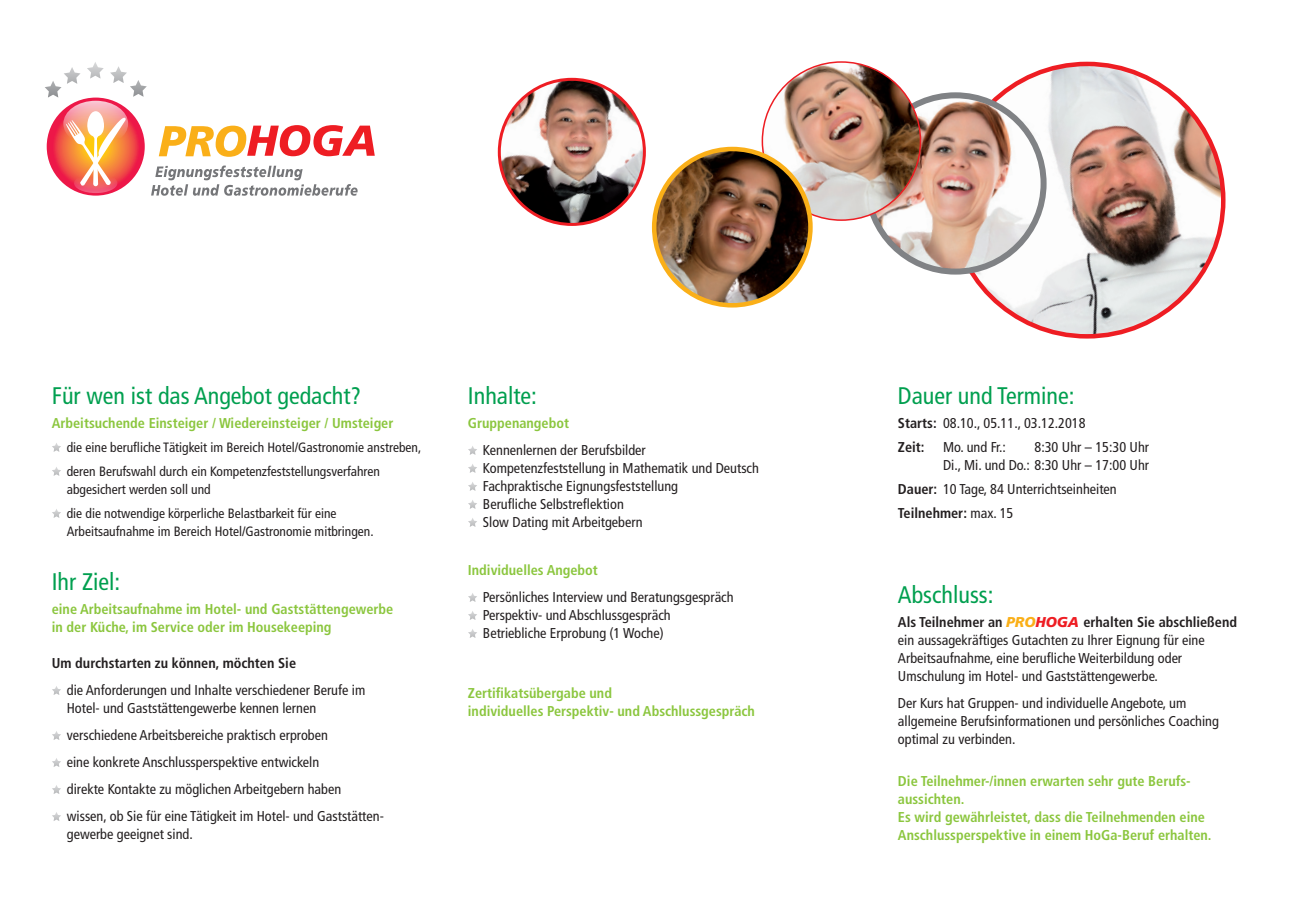
<style>
.page{position:relative;width:1289px;height:919px;background:#fff}
.page>*{position:absolute;margin:0;border:0;box-sizing:border-box;transform-origin:0 0}
.t1{font:condensed 24px "Frutiger LT Std";color:#009f4f}
.t2{font:condensed 14.25px/18px "Frutiger LT Std";color:#231f20}
.t3{font:700 condensed 14.25px/18px "Frutiger LT Std";color:#8bc63e}
.t4{font:700 condensed 14.25px "Frutiger LT Std";color:#231f20}
.t5{font:condensed 13.5px/24px "Frutiger LT Std";color:#231f20}
.s1{font-weight:700}
.s2{font-weight:900;font-style:italic;font-stretch:normal;color:#faaf18}
.s3{font-weight:900;font-style:italic;font-stretch:normal;color:#ee1d23}
</style>
<div class="page">
<svg style="left:52px;top:443px;width:9px;height:9px"></svg>
<svg style="left:52px;top:467px;width:9px;height:9px"></svg>
<svg style="left:52px;top:509px;width:9px;height:9px"></svg>
<svg style="left:52px;top:686px;width:9px;height:9px"></svg>
<svg style="left:52px;top:731px;width:9px;height:9px"></svg>
<svg style="left:52px;top:758px;width:9px;height:9px"></svg>
<svg style="left:52px;top:785px;width:9px;height:9px"></svg>
<svg style="left:52px;top:812px;width:9px;height:9px"></svg>
<svg style="left:468px;top:446px;width:9px;height:9px"></svg>
<svg style="left:468px;top:464px;width:9px;height:9px"></svg>
<svg style="left:468px;top:482px;width:9px;height:9px"></svg>
<svg style="left:468px;top:500px;width:9px;height:9px"></svg>
<svg style="left:468px;top:518px;width:9px;height:9px"></svg>
<svg style="left:468px;top:593px;width:9px;height:9px"></svg>
<svg style="left:468px;top:611px;width:9px;height:9px"></svg>
<svg style="left:468px;top:629px;width:9px;height:9px"></svg>
<img style="left:950px;top:64px;width:273px;height:272px;border-radius:136px">
<img style="left:867px;top:95px;width:176px;height:176px;border-radius:88px">
<div style="left:864px;top:92px;width:182px;height:182px;border:6px solid #808285;border-radius:50%"></div>
<img style="left:762px;top:62px;width:158px;height:158px;border-radius:79px">
<img style="left:654px;top:149px;width:156px;height:156px;border-radius:78px">
<div style="left:652px;top:147px;width:160px;height:160px;border:4px solid #faaf18;border-radius:50%"></div>
<img style="left:499px;top:79px;width:145px;height:145px;border-radius:73px">
<div style="left:498px;top:78px;width:148px;height:148px;border:3px solid #ee1d23;border-radius:50%"></div>
<svg style="left:159px;top:125px;width:216px;height:32px"></svg>
<svg style="left:151px;top:165px;width:206px;height:31px"></svg>
<svg style="left:47px;top:98px;width:98px;height:98px;background:#ee314c"></svg>
<svg style="left:63px;top:101px;width:65px;height:46px"></svg>
<svg style="left:74px;top:173px;width:43px;height:20px"></svg>
<svg style="left:66px;top:111px;width:60px;height:75px"></svg>
<svg style="left:45px;top:67px;width:36px;height:31px"></svg>
<svg style="left:87px;top:62px;width:17px;height:17px"></svg>
<svg style="left:110px;top:66px;width:37px;height:31px"></svg>
<h1 class="t1" style="left:52px;top:381px;width:311px">Für wen ist das Angebot gedacht?</h1>
<p class="t3" style="left:52px;top:414px;width:343px">Arbeitsuchende Einsteiger / Wiedereinsteiger / Umsteiger</p>
<p class="t5" style="left:67px;top:435px;width:356px">die eine berufliche Tätigkeit im Bereich Hotel/Gastronomie anstreben, deren Berufswahl durch ein Kompetenzfeststellungsverfahren</p>
<p class="t5" style="left:67px;top:477px;width:271px">abgesichert werden soll und<br>die die notwendige körperliche Belastbarkeit für eine</p>
<p class="t5" style="left:67px;top:519px;width:308px">Arbeitsaufnahme im Bereich Hotel/Gastronomie mitbringen.</p>
<h1 class="t1" style="left:52px;top:567px;width:70px">Ihr Ziel:</h1>
<p class="t3" style="left:52px;top:600px;width:343px">eine Arbeitsaufnahme im Hotel- und Gaststättengewerbe in der Küche, im Service oder im Housekeeping</p>
<p class="t4" style="left:52px;top:654px;width:246px">Um durchstarten zu können, möchten Sie</p>
<p class="t2" style="left:67px;top:681px;width:300px">die Anforderungen und Inhalte verschiedener Berufe im<br>Hotel- und Gaststättengewerbe kennen lernen</p>
<p class="t2" style="left:67px;top:721px;width:318px;line-height:27px">verschiedene Arbeitsbereiche praktisch erproben<br>eine konkrete Anschlussperspektive entwickeln<br>direkte Kontakte zu möglichen Arbeitgebern haben wissen, ob Sie für eine Tätigkeit im Hotel- und Gaststätten-</p>
<p class="t2" style="left:67px;top:825px;width:128px">gewerbe geeignet sind.</p>
<h1 class="t1" style="left:468px;top:381px;width:70px">Inhalte:</h1>
<p class="t3" style="left:468px;top:414px;width:103px">Gruppenangebot</p>
<p class="t2" style="left:483px;top:441px;width:277px">Kennenlernen der Berufsbilder Kompetenzfeststellung in Mathematik und Deutsch Fachpraktische Eignungsfeststellung<br>Berufliche Selbstreflektion<br>Slow Dating mit Arbeitgebern</p>
<p class="t3" style="left:468px;top:561px;width:131px">Individuelles Angebot</p>
<p class="t2" style="left:483px;top:588px;width:252px">Persönliches Interview und Beratungsgespräch<br>Perspektiv- und Abschlussgespräch<br>Betriebliche Erprobung (1 Woche)</p>
<p class="t3" style="left:468px;top:684px;width:288px">Zertifikatsübergabe und<br>individuelles Perspektiv- und Abschlussgespräch</p>
<h1 class="t1" style="left:898px;top:381px;width:178px">Dauer und Termine:</h1>
<p class="t2" style="left:898px;top:411px;width:189px;line-height:24px"><span class="s1">Starts:</span> 08.10., 05.11., 03.12.2018<br><span class="s1">Zeit:</span></p>
<p class="t2" style="left:943px;top:438px;width:208px;text-align:right">8:30 Uhr – 15:30 Uhr<br>Di., Mi. und Do.: 8:30 Uhr – 17:00 Uhr</p>
<p class="t2" style="left:898px;top:477px;width:220px;line-height:24px"><span class="s1">Dauer:</span> 10 Tage, 84 Unterrichtseinheiten<br><span class="s1">Teilnehmer:</span> max. 15</p>
<p class="t2" style="left:943px;top:438px;width:64px">Mo. und Fr.:</p>
<h1 class="t1" style="left:898px;top:580px;width:97px">Abschluss:</h1>
<p class="t2" style="left:898px;top:612px;width:340px"><span class="s1">Als Teilnehmer an</span> <span class="s2">PRO</span><span class="s3">HOGA</span> <span class="s1">erhalten Sie abschließend </span>ein aussagekräftiges Gutachten zu Ihrer Eignung für eine Arbeitsaufnahme, eine berufliche Weiterbildung oder Umschulung im Hotel- und Gaststättengewerbe.</p>
<p class="t2" style="left:898px;top:693px;width:322px">Der Kurs hat Gruppen- und individuelle Angebote, um allgemeine Berufsinformationen und persönliches Coaching optimal zu verbinden.</p>
<p class="t3" style="left:898px;top:771px;width:315px">Die Teilnehmer-/innen erwarten sehr gute Berufs&shy;aussichten.<br>Es wird gewährleistet, dass die Teilnehmenden eine Anschlussperspektive in einem HoGa-Beruf erhalten.</p>
</div>
